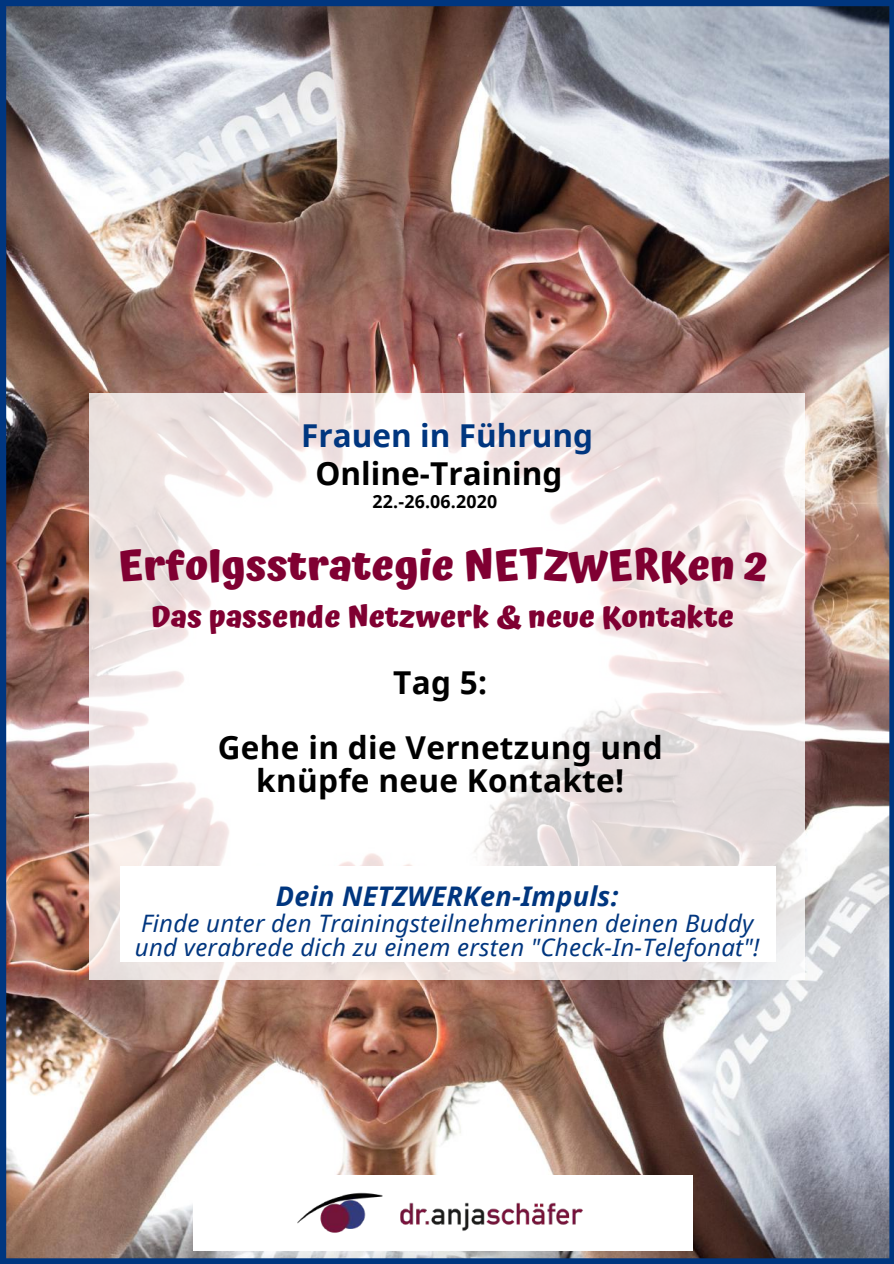
<style>
.page{position:relative;width:894px;height:1264px;background:#fff}
.page>*{position:absolute;margin:0;border:0;box-sizing:border-box;transform-origin:0 0}
.t1{font:700 42px "Atma";color:#800032}
.t2{font:700 31.5px/65.2px "Noto Sans";letter-spacing:.01em;color:#000;text-align:center}
.t3{font:700 31.5px "Noto Sans";color:#00367f}
.t4{font:700 30px "Atma";color:#800032}
.t5{font:italic 700 27px "Noto Sans";letter-spacing:.01em;color:#00367f}
.t6{font:italic 24px/24.5px "Noto Sans";letter-spacing:.01em;color:#00367f}
.t7{font:700 17.7px "Noto Sans";letter-spacing:.01em;color:#000}
</style>
<div class="page">
<img style="left:0;top:0;width:893px;height:1263px">
<img style="left:295px;top:1188px;width:289px;height:48px">
<div style="left:120px;top:866px;width:655px;height:96px;background:#fff"></div>
<h2 class="t3" style="left:301px;top:413px;width:293px">Frauen in Führung</h2>
<h2 class="t2" style="left:315px;top:440px;width:248px">Online-Training</h2>
<p class="t7" style="left:372px;top:489px;width:126px">22.-26.06.2020</p>
<h1 class="t1" style="left:118px;top:541px;width:651px">Erfolgsstrategie NETZWERKen 2</h1>
<p class="t4" style="left:151px;top:598px;width:584px">Das passende Netzwerk &amp; neue Kontakte</p>
<h2 class="t2" style="left:218px;top:649px;width:446px">Tag 5:<br>Gehe in die Vernetzung und</h2>
<h2 class="t2" style="left:256px;top:746px;width:369px">knüpfe neue Kontakte!</h2>
<p class="t5" style="left:276px;top:876px;width:344px">Dein NETZWERKen-Impuls:</p>
<p class="t6" style="left:135px;top:910px;width:625px">Finde unter den Trainingsteilnehmerinnen deinen Buddy und verabrede dich zu einem ersten "Check-In-Telefonat"!</p>
</div>
